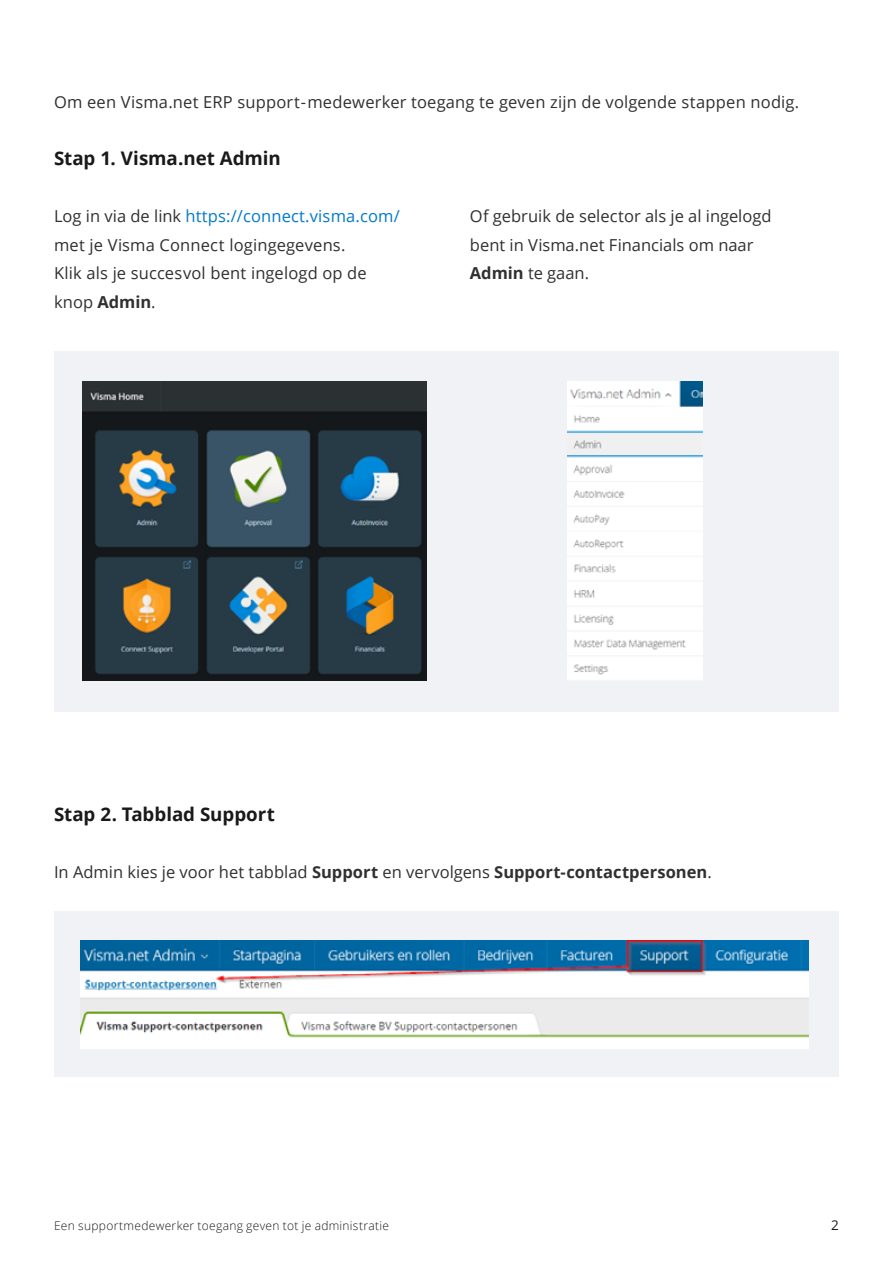
<style>
.page{position:relative;width:893px;height:1263px;background:#fff}
.page>*{position:absolute;margin:0;border:0;box-sizing:border-box;transform-origin:0 0}
.t1{font:700 18.75px "Open Sans";letter-spacing:-.005em;color:#191919}
.t2{font:16.5px/28.5px "Open Sans";letter-spacing:.01em;color:#303030}
.t3{font:13.5px "Open Sans";color:#191919}
.t4{font:300 12px "Open Sans";letter-spacing:.025em;color:#191919}
.s1{color:#007aca}
.s2{font-weight:700}
</style>
<div class="page">
<div style="left:54px;top:351px;width:785px;height:360px;background:#f0f2f5"></div>
<img style="left:83px;top:381px;width:344px;height:299px">
<img style="left:568px;top:381px;width:134px;height:299px">
<div style="left:54px;top:911px;width:785px;height:166px;background:#f0f2f5"></div>
<img style="left:81px;top:941px;width:728px;height:107px">
<p class="t2" style="left:54px;top:87px;width:747px">Om een Visma.net ERP support-medewerker toegang te geven zijn de volgende stappen nodig.</p>
<p class="t1" style="left:54px;top:145px;width:228px">Stap 1. Visma.net Admin</p>
<p class="t2" style="left:54px;top:201px;width:347px">Log in via de link <span class="s1">https://connect.visma.com/ </span>met je Visma Connect logingegevens.<br>Klik als je succesvol bent ingelogd op de knop <span class="s2">Admin</span>.</p>
<p class="t2" style="left:470px;top:201px;width:303px">Of gebruik de selector als je al ingelogd bent in Visma.net Financials om naar<br><span class="s2">Admin</span> te gaan.</p>
<p class="t1" style="left:54px;top:800px;width:222px">Stap 2. Tabblad Support</p>
<p class="t2" style="left:54px;top:857px;width:659px">In Admin kies je voor het tabblad <span class="s2">Support</span> en vervolgens <span class="s2">Support-contactpersonen</span>.</p>
<p class="t4" style="left:54px;top:1217px;width:337px">Een supportmedewerker toegang geven tot je administratie</p>
<p class="t3" style="left:831px;top:1216px;width:9px">2</p>
</div>
